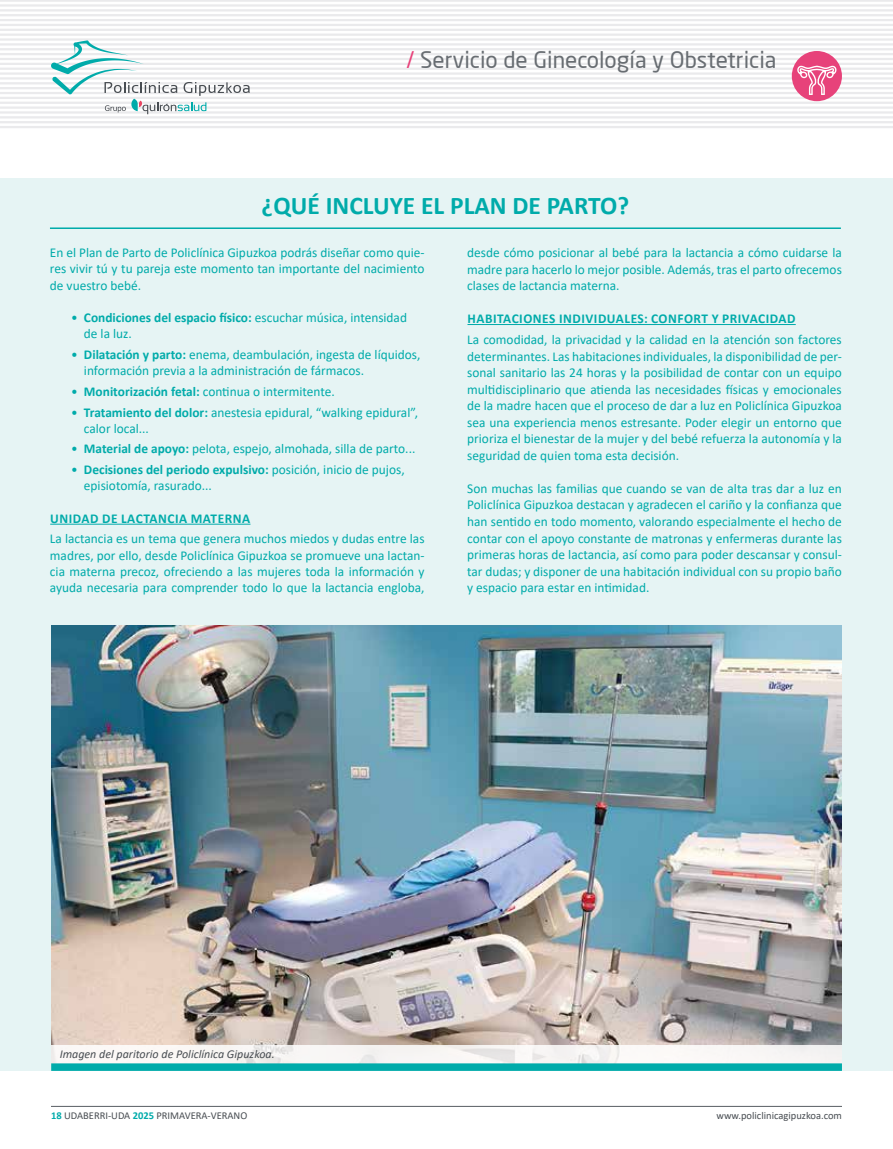
<style>
.page{position:relative;width:893px;height:1149px;background:#fff}
.page>*{position:absolute;margin:0;border:0;box-sizing:border-box;transform-origin:0 0}
.t1{font:700 25.5px "Calibri";color:#00abaa}
.t2{font:22.5px "Neo Sans";color:#686d72}
.t3{font:13.5px/16.5px "Calibri";color:#00abaa;text-align:justify}
.t4{font:700 13.5px "Calibri";letter-spacing:.04em;color:#00abaa}
.t5{font:italic 12px "Calibri";color:#484d52}
.t6{font:10.5px "Calibri";color:#484d52}
.s1{color:#e7427a}
.s2{font-weight:700}
.s3{font-weight:700;color:#00abaa}
</style>
<div class="page">
<hr style="left:0;top:126px;width:893px;height:2px;background:#eaeaec">
<hr style="left:0;top:121px;width:893px;height:2px;background:#eaeaec">
<hr style="left:0;top:116px;width:893px;height:2px;background:#eaeaec">
<hr style="left:0;top:111px;width:893px;height:3px;background:#eaeaec">
<hr style="left:0;top:106px;width:893px;height:3px;background:#eaeaec">
<hr style="left:0;top:102px;width:893px;height:2px;background:#eaeaec">
<hr style="left:0;top:97px;width:893px;height:2px;background:#eaeaec">
<hr style="left:0;top:92px;width:893px;height:2px;background:#eaeaec">
<hr style="left:0;top:87px;width:893px;height:2px;background:#eaeaec">
<hr style="left:0;top:82px;width:893px;height:2px;background:#eaeaec">
<hr style="left:0;top:77px;width:893px;height:3px;background:#eaeaec">
<hr style="left:0;top:72px;width:893px;height:3px;background:#eaeaec">
<hr style="left:0;top:68px;width:893px;height:2px;background:#eaeaec">
<hr style="left:0;top:63px;width:893px;height:2px;background:#eaeaec">
<hr style="left:0;top:58px;width:893px;height:2px;background:#eaeaec">
<hr style="left:0;top:53px;width:893px;height:2px;background:#eaeaec">
<hr style="left:0;top:48px;width:893px;height:2px;background:#eaeaec">
<hr style="left:0;top:43px;width:893px;height:2px;background:#eaeaec">
<hr style="left:0;top:38px;width:893px;height:3px;background:#eaeaec">
<hr style="left:0;top:34px;width:893px;height:2px;background:#eaeaec">
<hr style="left:0;top:29px;width:893px;height:2px;background:#eaeaec">
<hr style="left:0;top:24px;width:893px;height:2px;background:#eaeaec">
<hr style="left:0;top:19px;width:893px;height:2px;background:#eaeaec">
<hr style="left:0;top:14px;width:893px;height:2px;background:#eaeaec">
<hr style="left:0;top:9px;width:893px;height:2px;background:#eaeaec">
<hr style="left:0;top:4px;width:893px;height:3px;background:#eaeaec">
<hr style="left:0;top:0;width:893px;height:2px;background:#eaeaec">
<hr style="left:51px;top:1105px;width:791px;height:1px;background:#686d72">
<svg style="left:51px;top:40px;width:199px;height:74px"></svg>
<div style="left:792px;top:51px;width:50px;height:50px;background:#e7427a;border-radius:50%"></div>
<svg style="left:797px;top:66px;width:40px;height:29px"></svg>
<div style="left:0;top:179px;width:893px;height:891px;background:#e6f4f4"></div>
<hr style="left:50px;top:523px;width:200px;height:1px;background:#00abaa">
<hr style="left:467px;top:324px;width:329px;height:1px;background:#00abaa">
<img style="left:51px;top:625px;width:791px;height:419px">
<hr style="left:50px;top:227px;width:791px;height:2px;background:#00abaa">
<svg style="left:51px;top:1044px;width:791px;height:18px;fill:#f8f6f4"></svg>
<svg style="left:51px;top:1062px;width:791px;height:8px;background:#2ab7b6"></svg>
<h2 class="t2" style="left:407px;top:46px;width:372px"><span class="s1">/</span> Servicio de Ginecología y Obstetricia</h2>
<h1 class="t1" style="left:262px;top:187px;width:369px">¿QUÉ INCLUYE EL PLAN DE PARTO?</h1>
<p class="t3" style="left:50px;top:244px;width:376px">En el Plan de Parto de Policlínica Gipuzkoa podrás diseñar como quie&shy;res vivir tú y tu pareja este momento tan importante del nacimiento de vuestro bebé.</p>
<p class="t3" style="left:84px;top:309px;width:325px;text-indent:-13px">• <span class="s2">Condiciones del espacio físico:</span> escuchar música, intensidad de la luz.</p>
<p class="t3" style="left:84px;top:346px;width:338px;text-indent:-13px">• <span class="s2">Dilatación y parto:</span> enema, deambulación, ingesta de líquidos, información previa a la administración de fármacos.</p>
<p class="t3" style="left:71px;top:382px;width:265px">• <span class="s2">Monitorización fetal:</span> continua o intermitente.</p>
<p class="t3" style="left:84px;top:403px;width:336px;text-indent:-13px">• <span class="s2">Tratamiento del dolor:</span> anestesia epidural, “walking epidural”, calor local...</p>
<p class="t3" style="left:71px;top:440px;width:346px">• <span class="s2">Material de apoyo:</span> pelota, espejo, almohada, silla de parto...</p>
<p class="t3" style="left:84px;top:461px;width:322px;text-indent:-13px">• <span class="s2">Decisiones del periodo expulsivo:</span> posición, inicio de pujos, episiotomía, rasurado...</p>
<p class="t4" style="left:50px;top:508px;width:201px">UNIDAD DE LACTANCIA MATERNA</p>
<p class="t3" style="left:50px;top:530px;width:376px">La lactancia es un tema que genera muchos miedos y dudas entre las madres, por ello, desde Policlínica Gipuzkoa se promueve una lactan&shy;cia materna precoz, ofreciendo a las mujeres toda la información y ayuda necesaria para comprender todo lo que la lactancia engloba,</p>
<p class="t3" style="left:467px;top:244px;width:376px">desde cómo posicionar al bebé para la lactancia a cómo cuidarse la madre para hacerlo lo mejor posible. Además, tras el parto ofrecemos clases de lactancia materna.</p>
<p class="t4" style="left:467px;top:309px;width:329px">HABITACIONES INDIVIDUALES: CONFORT Y PRIVACIDAD</p>
<p class="t3" style="left:467px;top:331px;width:376px">La comodidad, la privacidad y la calidad en la atención son factores determinantes. Las habitaciones individuales, la disponibilidad de per&shy;sonal sanitario las 24 horas y la posibilidad de contar con un equipo multidisciplinario que atienda las necesidades físicas y emocionales de la madre hacen que el proceso de dar a luz en Policlínica Gipuzkoa sea una experiencia menos estresante. Poder elegir un entorno que prioriza el bienestar de la mujer y del bebé refuerza la autonomía y la seguridad de quien toma esta decisión.</p>
<p class="t3" style="left:467px;top:479px;width:376px">Son muchas las familias que cuando se van de alta tras dar a luz en Policlínica Gipuzkoa destacan y agradecen el cariño y la confianza que han sentido en todo momento, valorando especialmente el hecho de contar con el apoyo constante de matronas y enfermeras durante las primeras horas de lactancia, así como para poder descansar y consul&shy;tar dudas; y disponer de una habitación individual con su propio baño y espacio para estar en intimidad.</p>
<p class="t5" style="left:60px;top:1045px;width:217px">Imagen del paritorio de Policlínica Gipuzkoa.</p>
<p class="t6" style="left:51px;top:1107px;width:198px"><span class="s3">18</span> UDABERRI-UDA <span class="s3">2025</span> PRIMAVERA-VERANO</p>
<p class="t6" style="left:716px;top:1107px;width:127px">www.policlinicagipuzkoa.com</p>
</div>
